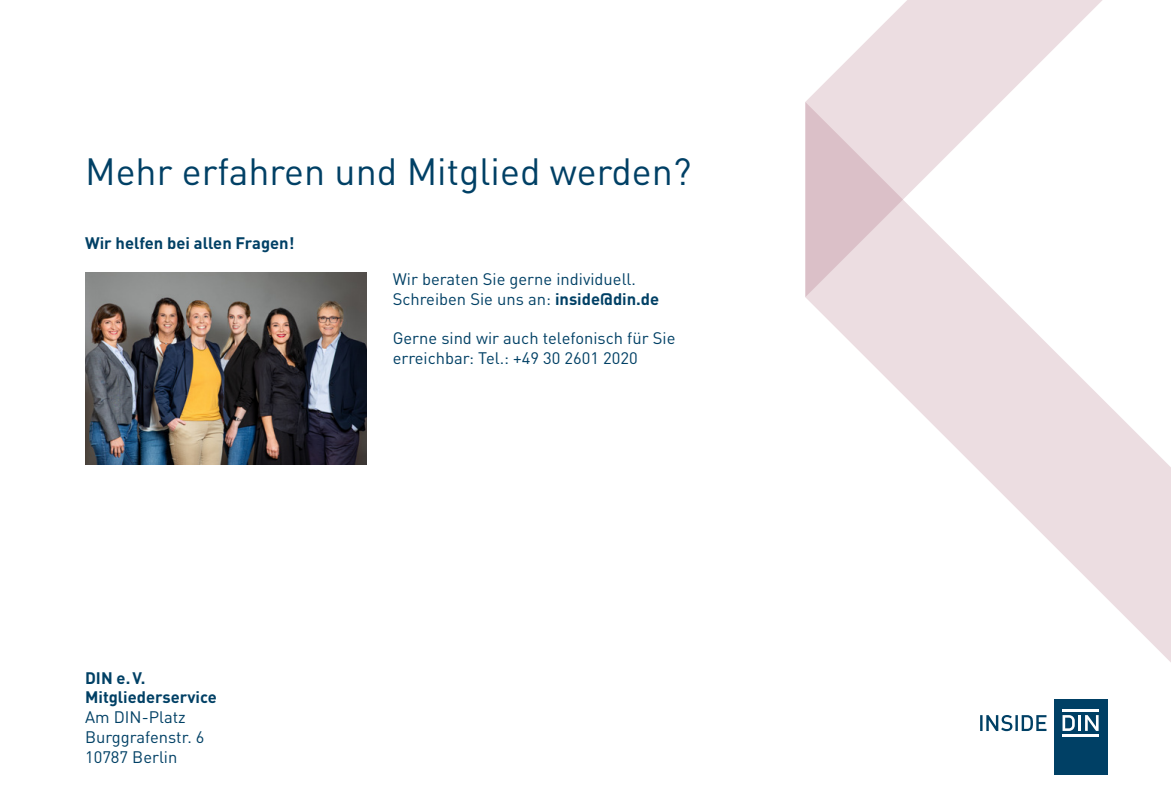
<style>
.page{position:relative;width:1171px;height:810px;background:#fff}
.page>*{position:absolute;margin:0;border:0;box-sizing:border-box;transform-origin:0 0}
.t1{font:37.5px "DINOT";color:#004065}
.t2{font:16.5px/19.8px "DINOT";color:#004065}
.t3{font:700 16.5px/19.8px "DINOT";color:#004065}
.s1{font-weight:700}
</style>
<div class="page">
<svg style="left:805px;top:0;width:297px;height:102px;fill:#ecdde1"></svg>
<svg style="left:805px;top:102px;width:365px;height:559px"></svg>
<div style="left:1053px;top:699px;width:53px;height:76px;background:#004065"></div>
<hr style="left:1062px;top:709px;width:36px;height:2px;background:#fff">
<svg style="left:1062px;top:715px;width:36px;height:16px"></svg>
<hr style="left:1062px;top:735px;width:36px;height:2px;background:#fff">
<svg style="left:980px;top:715px;width:66px;height:16px"></svg>
<img style="left:85px;top:272px;width:281px;height:193px">
<h1 class="t1" style="left:85px;top:143px;width:607px">Mehr erfahren und Mitglied werden?</h1>
<p class="t3" style="left:85px;top:231px;width:211px">Wir helfen bei allen Fragen!</p>
<p class="t2" style="left:392px;top:267px;width:268px">Wir beraten Sie gerne individuell.<br>Schreiben Sie uns an: <span class="s1">inside@din.de</span></p>
<p class="t2" style="left:392px;top:327px;width:284px">Gerne sind wir auch telefonisch für Sie erreichbar: Tel.: +49 30 2601 2020</p>
<p class="t3" style="left:85px;top:666px;width:133px">DIN e.V.<br>Mitgliederservice</p>
<p class="t2" style="left:85px;top:706px;width:121px">Am DIN-Platz<br>Burggrafenstr. 6<br>10787 Berlin</p>
</div>
